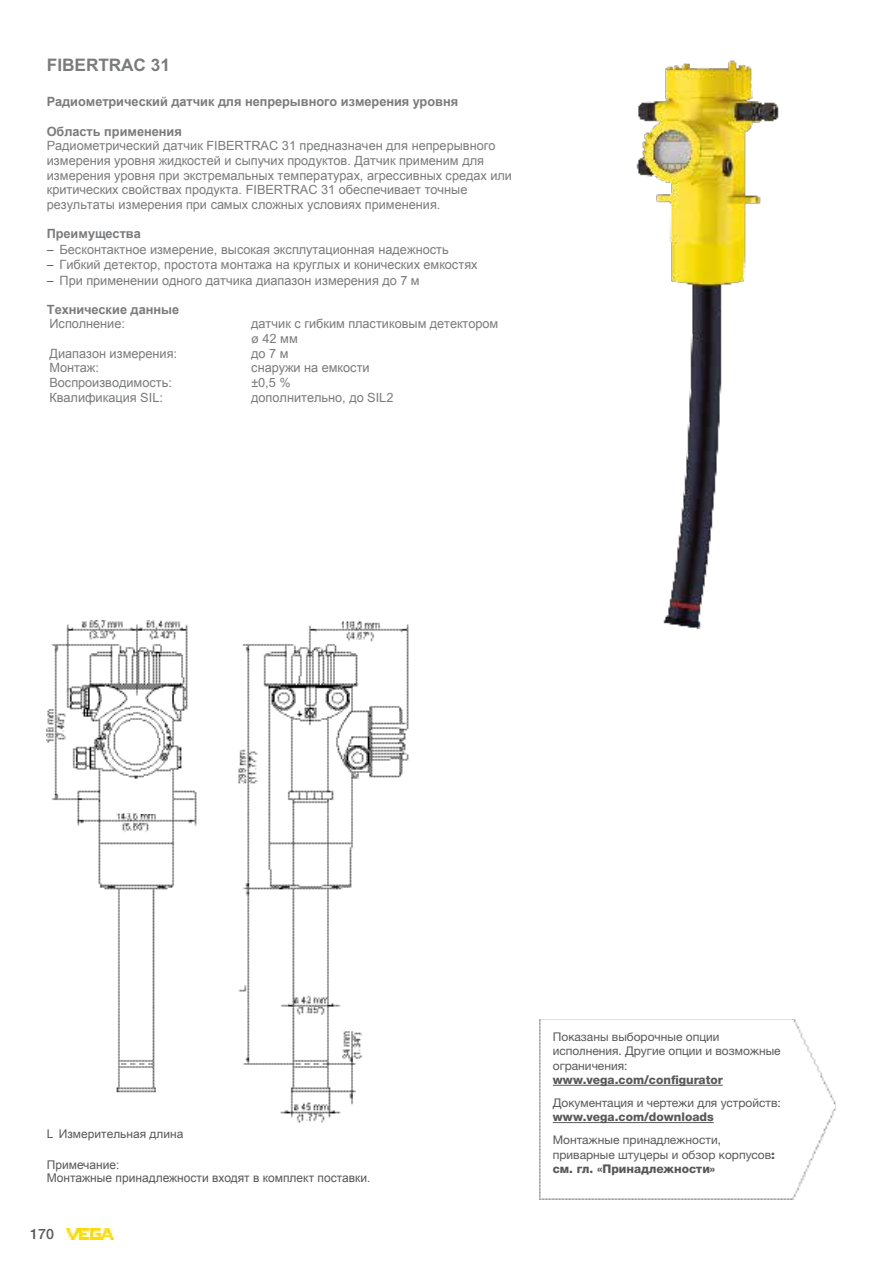
<style>
.page{position:relative;width:893px;height:1263px;background:#fff}
.page>*{position:absolute;margin:0;border:0;box-sizing:border-box;transform-origin:0 0}
.t1{font:700 17.25px "Arial";letter-spacing:-.005em;color:#7a7b7d}
.t2{font:500 14.25px "Helvetica Neue LTW1 G";color:#58585a}
.t3{font:12.75px/14.7px "Arial";letter-spacing:-.005em;color:#7a7b7d}
.t4{font:700 12.75px "Arial";color:#7a7b7d}
.t5{font:12px/14.4px "Helvetica Neue LTW1 G";color:#58585a}
.t6{font:12px/13.5px "Arial";color:#58585a}
.t7{font:800 12px "Helvetica Neue LTW1 G";color:#58585a}
.t8{font:12px "Arial Unicode MS";color:#58585a}
.s1{font-weight:700}
.s2{color:#000}
.s3{font-weight:800}
</style>
<div class="page">
<img style="left:67px;top:1229px;width:47px;height:11px">
<img style="left:47px;top:621px;width:362px;height:502px">
<img style="left:636px;top:60px;width:143px;height:569px">
<img style="left:539px;top:1019px;width:297px;height:181px">
<hr style="left:553px;top:1085px;width:170px;height:1px;background:#58585a">
<hr style="left:553px;top:1122px;width:161px;height:1px;background:#58585a">
<h1 class="t1" style="left:47px;top:55px;width:125px">FIBERTRAC 31</h1>
<p class="t4" style="left:47px;top:93px;width:413px">Радиометрический датчик для непрерывного измерения уровня</p>
<p class="t4" style="left:47px;top:123px;width:137px">Область применения</p>
<p class="t3" style="left:47px;top:139px;width:467px">Радиометрический датчик FIBERTRAC 31 предназначен для непрерывного измерения уровня жидкостей и сыпучих продуктов. Датчик применим для измерения уровня при экстремальных температурах, агрессивных средах или критических свойствах продукта. FIBERTRAC 31 обеспечивает точные результаты измерения при самых сложных условиях применения.</p>
<p class="t3" style="left:47px;top:226px;width:432px;line-height:15.5px"><span class="s1">Преимущества<br></span><span class="s2">−</span> Бесконтактное измерение, высокая эксплутационная надежность<br><span class="s2">−</span> Гибкий детектор, простота монтажа на круглых и конических емкостях <span class="s2">−</span> При применении одного датчика диапазон измерения до 7 м</p>
<p class="t4" style="left:47px;top:301px;width:134px">Технические данные</p>
<p class="t3" style="left:49px;top:317px;width:77px">Исполнение:</p>
<p class="t3" style="left:251px;top:317px;width:248px">датчик с гибким пластиковым детектором ø 42 мм</p>
<p class="t3" style="left:49px;top:346px;width:129px">Диапазон измерения:</p>
<p class="t3" style="left:251px;top:346px;width:39px">до7м</p>
<p class="t3" style="left:49px;top:361px;width:51px">Монтаж:</p>
<p class="t3" style="left:251px;top:361px;width:120px">снаружи на емкости</p>
<p class="t3" style="left:49px;top:375px;width:124px">Воспроизводимость:</p>
<p class="t3" style="left:251px;top:375px;width:41px">±0,5 %</p>
<p class="t3" style="left:49px;top:390px;width:115px">Квалификация SIL:</p>
<p class="t3" style="left:251px;top:390px;width:144px">дополнительно, до SIL2</p>
<p class="t8" style="left:47px;top:1125px;width:138px">L Измерительная длина</p>
<p class="t6" style="left:47px;top:1158px;width:325px">Примечание:<br>Монтажные принадлежности входят в комплект поставки.</p>
<p class="t2" style="left:30px;top:1225px;width:25px">170</p>
<p class="t5" style="left:553px;top:1029px;width:229px">Показаны выборочные опции исполнения. Другие опции и возможные ограничения:</p>
<p class="t7" style="left:553px;top:1073px;width:172px">www.vega.com/configurator</p>
<p class="t5" style="left:553px;top:1095px;width:230px">Документация и чертежи для устройств:</p>
<p class="t7" style="left:553px;top:1110px;width:162px">www.vega.com/downloads</p>
<p class="t5" style="left:553px;top:1133px;width:224px">Монтажные принадлежности, приварные штуцеры и обзор корпусов<span class="s3">: см. гл. «Принадлежности»</span></p>
</div>
